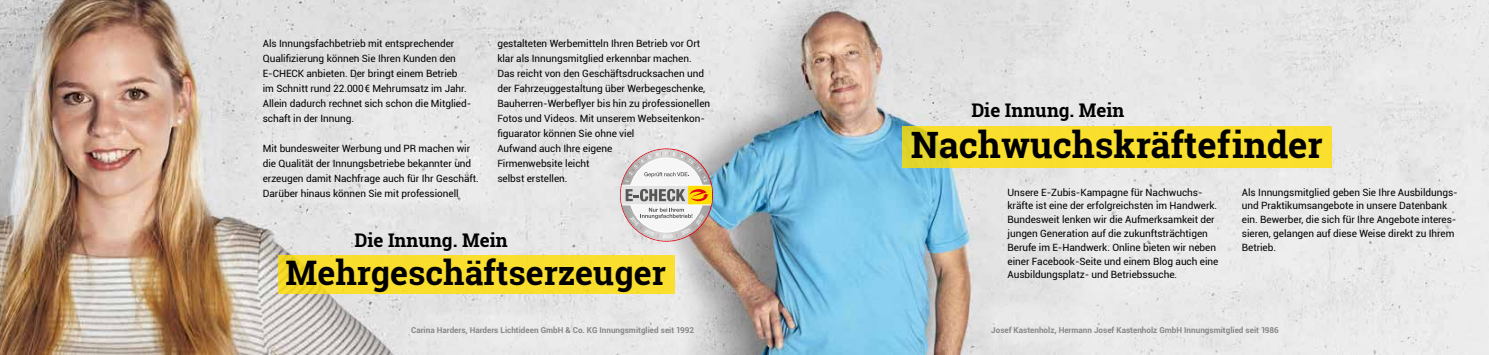
<style>
.page{position:relative;width:1489px;height:355px;background:#fff}
.page>*{position:absolute;margin:0;border:0;box-sizing:border-box;transform-origin:0 0}
.t1{font:700 36.25px "Roboto Slab";color:#000}
.t2{font:700 33.75px "Roboto Slab";color:#000}
.t3{font:700 18.75px "Roboto Slab";color:#000}
.t4{font:10px/15px "Roboto";letter-spacing:-.005em;color:#000}
.t5{font:700 8.12px "Roboto";color:#878787}
.t6{font:500 4.75px "Helvetica Neue";color:#fff}
</style>
<div class="page">
<img style="left:0;top:0;width:642px;height:354px">
<div style="left:1095px;top:0;width:393px;height:354px;background:#e9e9e9"></div>
<img style="left:642px;top:0;width:453px;height:354px">
<hr style="left:620px;top:149px;width:1px;height:91px;background:#9d9d9c">
<hr style="left:621px;top:149px;width:1px;height:91px;background:#9f9f9e">
<hr style="left:622px;top:149px;width:1px;height:91px;background:#a09f9f">
<hr style="left:623px;top:149px;width:1px;height:91px;background:#a1a1a1">
<hr style="left:624px;top:149px;width:1px;height:91px;background:#a3a3a2">
<hr style="left:625px;top:149px;width:1px;height:91px;background:#a5a5a4">
<hr style="left:626px;top:149px;width:1px;height:91px;background:#a6a6a6">
<hr style="left:627px;top:149px;width:1px;height:91px;background:#a7a7a7">
<hr style="left:628px;top:149px;width:1px;height:91px;background:#a9a9a8">
<hr style="left:629px;top:149px;width:1px;height:91px;background:#abaaaa">
<hr style="left:630px;top:149px;width:1px;height:91px;background:#acacac">
<hr style="left:631px;top:149px;width:1px;height:91px;background:#aeaead">
<hr style="left:632px;top:149px;width:1px;height:91px;background:#afafae">
<hr style="left:633px;top:149px;width:1px;height:91px;background:#b0b0b0">
<hr style="left:634px;top:149px;width:1px;height:91px;background:#b2b2b2">
<hr style="left:635px;top:149px;width:1px;height:91px;background:#b4b4b3">
<hr style="left:636px;top:149px;width:1px;height:91px;background:#b5b5b5">
<hr style="left:637px;top:149px;width:1px;height:91px;background:#b6b6b6">
<hr style="left:638px;top:149px;width:1px;height:91px;background:#b8b8b7">
<hr style="left:639px;top:149px;width:1px;height:91px;background:#b9b9b9">
<hr style="left:640px;top:149px;width:1px;height:91px;background:#bbbbba">
<hr style="left:641px;top:149px;width:1px;height:91px;background:#bcbcbc">
<hr style="left:642px;top:149px;width:1px;height:91px;background:#bdbdbd">
<hr style="left:643px;top:149px;width:1px;height:91px;background:#bfbfbe">
<hr style="left:644px;top:149px;width:1px;height:91px;background:#c1c0c0">
<hr style="left:645px;top:149px;width:1px;height:91px;background:#c2c2c2">
<hr style="left:646px;top:149px;width:1px;height:91px;background:#c4c4c3">
<hr style="left:647px;top:149px;width:1px;height:91px;background:#c5c5c5">
<hr style="left:648px;top:149px;width:1px;height:91px;background:#c6c6c5">
<hr style="left:649px;top:149px;width:1px;height:91px;background:#c7c7c7">
<hr style="left:650px;top:149px;width:1px;height:91px;background:#c9c9c9">
<hr style="left:651px;top:149px;width:1px;height:91px;background:#cacaca">
<hr style="left:652px;top:149px;width:1px;height:91px;background:#ccc">
<hr style="left:653px;top:149px;width:1px;height:91px;background:#cdcdcd">
<hr style="left:654px;top:149px;width:1px;height:91px;background:#cfcece">
<hr style="left:655px;top:149px;width:1px;height:91px;background:#d0d0d0">
<hr style="left:656px;top:149px;width:1px;height:91px;background:#d2d2d1">
<hr style="left:657px;top:149px;width:1px;height:91px;background:#d3d3d3">
<hr style="left:658px;top:149px;width:1px;height:91px;background:#d4d4d4">
<hr style="left:659px;top:149px;width:1px;height:91px;background:#d5d5d5">
<hr style="left:660px;top:149px;width:1px;height:91px;background:#d7d7d7">
<hr style="left:661px;top:149px;width:1px;height:91px;background:#d8d8d8">
<hr style="left:662px;top:149px;width:1px;height:91px;background:#dadada">
<hr style="left:663px;top:149px;width:1px;height:91px;background:#dadada">
<hr style="left:664px;top:149px;width:1px;height:91px;background:#d8d8d8">
<hr style="left:665px;top:149px;width:1px;height:91px;background:#d7d7d7">
<hr style="left:666px;top:149px;width:1px;height:91px;background:#d6d6d6">
<hr style="left:667px;top:149px;width:1px;height:91px;background:#d5d4d4">
<hr style="left:668px;top:149px;width:1px;height:91px;background:#d4d4d4">
<hr style="left:669px;top:149px;width:1px;height:91px;background:#d2d2d2">
<hr style="left:670px;top:149px;width:1px;height:91px;background:#d2d2d1">
<hr style="left:671px;top:149px;width:1px;height:91px;background:#d0d0d0">
<hr style="left:672px;top:149px;width:1px;height:91px;background:#cfcece">
<hr style="left:673px;top:149px;width:1px;height:91px;background:#cececd">
<hr style="left:674px;top:149px;width:1px;height:91px;background:#ccc">
<hr style="left:675px;top:149px;width:1px;height:91px;background:#cbcbcb">
<hr style="left:676px;top:149px;width:1px;height:91px;background:#cacac9">
<hr style="left:677px;top:149px;width:1px;height:91px;background:#c8c8c8">
<hr style="left:678px;top:149px;width:1px;height:91px;background:#c7c7c7">
<hr style="left:679px;top:149px;width:1px;height:91px;background:#c6c6c5">
<hr style="left:680px;top:149px;width:1px;height:91px;background:#c5c5c5">
<hr style="left:681px;top:149px;width:1px;height:91px;background:#c4c4c3">
<hr style="left:682px;top:149px;width:1px;height:91px;background:#c3c3c2">
<hr style="left:683px;top:149px;width:1px;height:91px;background:#c1c1c1">
<hr style="left:684px;top:149px;width:1px;height:91px;background:#c0c0bf">
<hr style="left:685px;top:149px;width:1px;height:91px;background:#bfbfbe">
<hr style="left:686px;top:149px;width:1px;height:91px;background:#bdbdbd">
<hr style="left:687px;top:149px;width:1px;height:91px;background:#bcbcbc">
<hr style="left:688px;top:149px;width:1px;height:91px;background:#bbbbba">
<hr style="left:689px;top:149px;width:1px;height:91px;background:#bababa">
<hr style="left:690px;top:149px;width:1px;height:91px;background:#b9b8b8">
<hr style="left:691px;top:149px;width:1px;height:91px;background:#b7b7b7">
<hr style="left:692px;top:149px;width:1px;height:91px;background:#b6b6b6">
<hr style="left:693px;top:149px;width:1px;height:91px;background:#b5b5b4">
<hr style="left:694px;top:149px;width:1px;height:91px;background:#b4b4b3">
<hr style="left:695px;top:149px;width:1px;height:91px;background:#b2b2b2">
<hr style="left:696px;top:149px;width:1px;height:91px;background:#b0b0b0">
<hr style="left:697px;top:149px;width:1px;height:91px;background:#b0afaf">
<hr style="left:698px;top:149px;width:1px;height:91px;background:#aeaead">
<hr style="left:699px;top:149px;width:1px;height:91px;background:#adadad">
<hr style="left:700px;top:149px;width:1px;height:91px;background:#ababab">
<hr style="left:701px;top:149px;width:1px;height:91px;background:#abaaaa">
<hr style="left:702px;top:149px;width:1px;height:91px;background:#a9a9a8">
<hr style="left:703px;top:149px;width:1px;height:91px;background:#a7a7a7">
<hr style="left:704px;top:149px;width:1px;height:91px;background:#a6a6a6">
<hr style="left:705px;top:149px;width:1px;height:91px;background:#a5a5a4">
<hr style="left:706px;top:149px;width:1px;height:91px;background:#a4a4a3">
<hr style="left:707px;top:149px;width:1px;height:91px;background:#a2a2a2">
<hr style="left:708px;top:149px;width:1px;height:91px;background:#a1a1a1">
<hr style="left:709px;top:149px;width:1px;height:91px;background:#a09f9f">
<hr style="left:710px;top:149px;width:1px;height:91px;background:#9e9e9d">
<hr style="left:711px;top:149px;width:1px;height:91px;background:#9d9d9c">
<hr style="left:712px;top:149px;width:1px;height:91px;background:#9d9d9c">
<svg style="left:620px;top:185px;width:1px;height:20px"></svg>
<svg style="left:902px;top:126px;width:429px;height:42px;background:#f7dd2d"></svg>
<div style="left:278px;top:255px;width:396px;height:38px;background:#f9de2d"></div>
<div style="left:977px;top:291px;width:325px;height:63px;background:#e8e8e8"></div>
<div style="left:393px;top:299px;width:296px;height:55px;background:#e7e7e7"></div>
<div style="left:244px;top:73px;width:258px;height:141px;background:#e6e6e6"></div>
<svg style="left:621px;top:151px;width:91px;height:87px"></svg>
<p class="t4" style="left:263px;top:35px;width:210px">Als Innungsfachbetrieb mit entsprechender Qualifizierung können Sie Ihren Kunden den E-CHECK anbieten. Der bringt einem Betrieb im Schnitt rund 22.000€ Mehrumsatz im Jahr.<br>Allein dadurch rechnet sich schon die Mitglied&shy;schaft in der Innung.</p>
<p class="t4" style="left:263px;top:140px;width:217px">Mit bundesweiter Werbung und PR machen wir die Qualität der Innungsbetriebe bekannter und erzeugen damit Nachfrage auch für Ihr Geschäft.<br>Darüber hinaus können Sie mit professionell</p>
<p class="t4" style="left:497px;top:35px;width:214px">gestalteten Werbemitteln Ihren Betrieb vor Ort klar als Innungsmitglied erkennbar machen.<br>Das reicht von den Geschäftsdrucksachen und der Fahrzeuggestaltung über Werbegeschenke, Bauherren-Werbeflyer bis hin zu professionellen Fotos und Videos. Mit unserem Webseitenkon&shy;figuarator können Sie ohne viel<br>Aufwand auch Ihre eigene<br>Firmenwebsite leicht<br>selbst erstellen.</p>
<h3 class="t3" style="left:354px;top:226px;width:155px">Die Innung. Mein</h3>
<p class="t6" style="left:665px;top:232px;width:4px">0</p>
<h2 class="t2" style="left:285px;top:249px;width:382px">Mehrgeschäftserzeuger</h2>
<h3 class="t3" style="left:971px;top:97px;width:155px">Die Innung. Mein</h3>
<h1 class="t1" style="left:910px;top:120px;width:413px">Nachwuchskräftef inder</h1>
<p class="t4" style="left:1007px;top:184px;width:212px;line-height:13.8px">Unsere E-Zubis-Kampagne für Nachwuchs&shy;kräfte ist eine der erfolgreichsten im Handwerk.<br>Bundesweit lenken wir die Aufmerksamkeit der jungen Generation auf die zukunftsträchtigen Berufe im E-Handwerk. Online bieten wir neben einer Facebook-Seite und einem Blog auch eine Ausbildungsplatz- und Betriebssuche.</p>
<p class="t4" style="left:1241px;top:184px;width:217px;line-height:13.8px">Als Innungsmitglied geben Sie Ihre Ausbildungs&shy;und Praktikumsangebote in unsere Datenbank ein. Bewerber, die sich für Ihre Angebote interes&shy;sieren, gelangen auf diese Weise direkt zu Ihrem Betrieb.</p>
<p class="t5" style="left:411px;top:323px;width:284px">Carina Harders, Harders Lichtideen GmbH &amp; Co. KG Innungsmitglied seit 1992</p>
<p class="t5" style="left:991px;top:323px;width:289px">Josef Kastenholz, Hermann Josef Kastenholz GmbH Innungsmitglied seit 1986</p>
</div>
